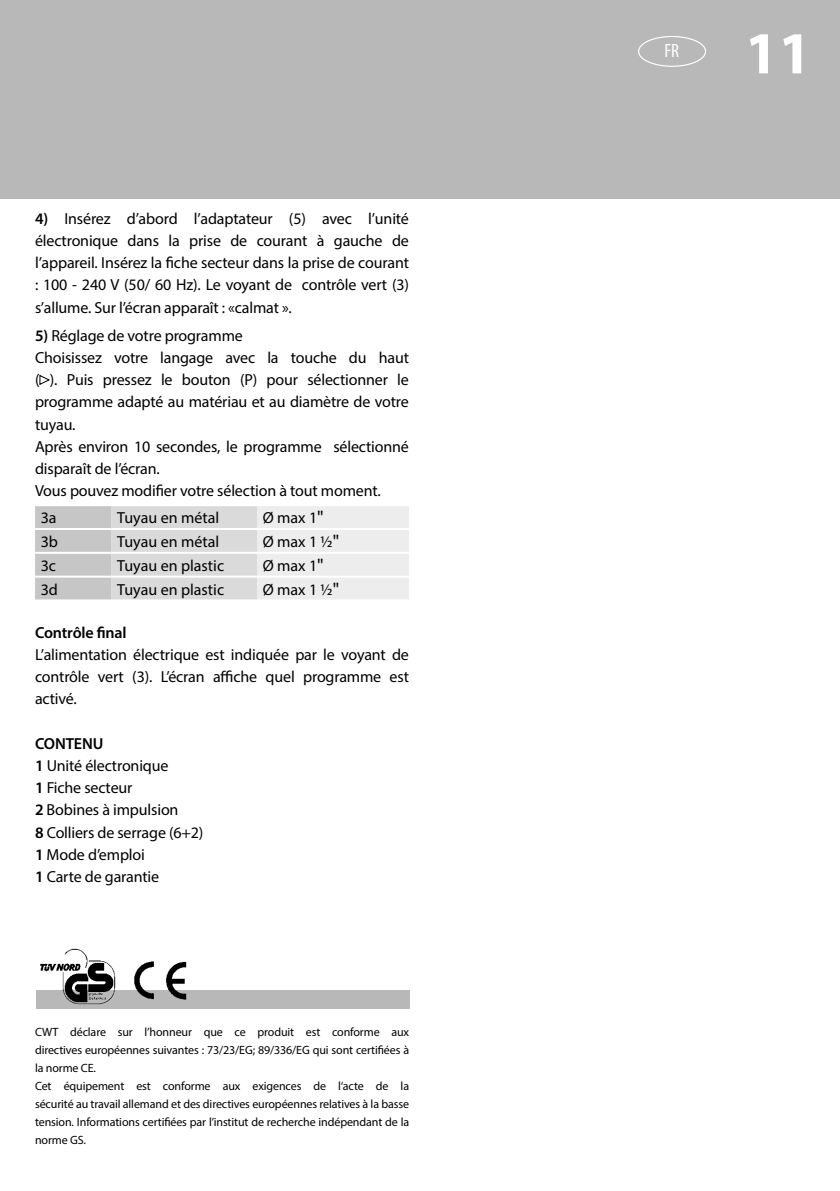
<style>
.page{position:relative;width:840px;height:1191px;background:#fff}
.page>*{position:absolute;margin:0;border:0;box-sizing:border-box;transform-origin:0 0}
.t1{font:700 60px "Myriad Pro";color:#fff}
.t2{font:condensed 19.4px "Myriad Pro";color:#fff}
.t3{font:16px/22.2px "Myriad Pro";letter-spacing:-.01em;color:#000;text-align:justify}
.t4{font:600 16px "Myriad Pro";letter-spacing:-.01em;color:#000}
.t5{font:12px/18px "Myriad Pro";letter-spacing:-.01em;color:#000}
.s1{font-weight:600}
.s2{font-family:"Tahoma"}
</style>
<div class="page">
<div style="left:0;top:0;width:839px;height:198px;background:#b9b8b8"></div>
<div style="left:637px;top:36px;width:68px;height:31px;border:1px solid #fff;border-radius:50%"></div>
<svg style="left:39px;top:374px;width:11px;height:11px"></svg>
<svg style="left:35px;top:506px;width:374px;height:93px;background:#dedede"></svg>
<hr style="left:35px;top:528px;width:76px;height:2px;background:#fff">
<hr style="left:111px;top:528px;width:146px;height:2px;background:#fff">
<hr style="left:257px;top:528px;width:152px;height:2px;background:#fff">
<hr style="left:35px;top:552px;width:76px;height:2px;background:#fff">
<hr style="left:111px;top:552px;width:146px;height:2px;background:#fff">
<hr style="left:257px;top:552px;width:152px;height:2px;background:#fff">
<hr style="left:35px;top:575px;width:76px;height:2px;background:#fff">
<hr style="left:111px;top:575px;width:146px;height:2px;background:#fff">
<hr style="left:257px;top:575px;width:152px;height:2px;background:#fff">
<div style="left:36px;top:990px;width:373px;height:19px;background:#b9b8b8"></div>
<img style="left:40px;top:948px;width:76px;height:57px">
<img style="left:134px;top:961px;width:53px;height:39px">
<p class="t3" style="left:35px;top:207px;width:375px"><span class="s1">4)</span> Insérez d’abord l’adaptateur (5) avec l’unité électronique dans la prise de courant à gauche de l’appareil. Insérez la fiche secteur dans la prise de courant : 100 - 240 V (50/ 60 Hz). Le voyant de contrôle vert (3) s’allume. Sur l’écran apparaît : «calmat ».</p>
<p class="t3" style="left:35px;top:324px;width:375px;text-align:left"><span class="s1">5)</span> Réglage de votre programme<br>Choisissez votre langage avec la touche du haut ( ). Puis pressez le bouton (P) pour sélectionner le programme adapté au matériau et au diamètre de votre tuyau.<br>Après environ 10 secondes, le programme sélectionné disparaît de l’écran.<br>Vous pouvez modifier votre sélection à tout moment.</p>
<p class="t3" style="left:41px;top:506px;width:17px">3a</p>
<p class="t3" style="left:117px;top:506px;width:103px">Tuyau en métal</p>
<p class="t3" style="left:262px;top:506px;width:62px">Ø max 1<span class="s2">"</span></p>
<p class="t3" style="left:41px;top:530px;width:19px">3b</p>
<p class="t3" style="left:117px;top:530px;width:103px">Tuyau en métal</p>
<p class="t3" style="left:262px;top:530px;width:78px">Ø max 1 ½<span class="s2">"</span></p>
<p class="t3" style="left:41px;top:554px;width:17px">3c</p>
<p class="t3" style="left:117px;top:554px;width:108px">Tuyau en plastic</p>
<p class="t3" style="left:262px;top:554px;width:62px">Ø max 1<span class="s2">"</span></p>
<p class="t3" style="left:41px;top:578px;width:19px">3d</p>
<p class="t3" style="left:117px;top:578px;width:108px">Tuyau en plastic</p>
<p class="t3" style="left:262px;top:578px;width:78px">Ø max 1 ½<span class="s2">"</span></p>
<p class="t4" style="left:35px;top:622px;width:93px">Contrôle final</p>
<p class="t3" style="left:35px;top:643px;width:375px">L’alimentation électrique est indiquée par le voyant de contrôle vert (3). L’écran affiche quel programme est activé.</p>
<p class="t3" style="left:35px;top:732px;width:170px;text-align:left"><span class="s1">CONTENU<br>1</span> Unité électronique<br><span class="s1">1</span> Fiche secteur<br><span class="s1">2</span> Bobines à impulsion<br><span class="s1">8</span> Colliers de serrage (6+2)<br><span class="s1">1</span> Mode d’emploi<br><span class="s1">1</span> Carte de garantie</p>
<p class="t5" style="left:35px;top:1023px;width:375px">CWT déclare sur l’honneur que ce produit est conforme aux directives européennes suivantes : 73/23/EG; 89/336/EG qui sont certifiées à la norme CE.<br>Cet équipement est conforme aux exigences de l‘acte de la sécurité au travail allemand et des directives européennes relatives à la basse tension. Informations certifiées par l’institut de recherche indépendant de la norme GS.</p>
<p class="t2" style="left:664px;top:39px;width:16px">FR</p>
<h1 class="t1" style="left:744px;top:14px;width:68px">11</h1>
</div>
